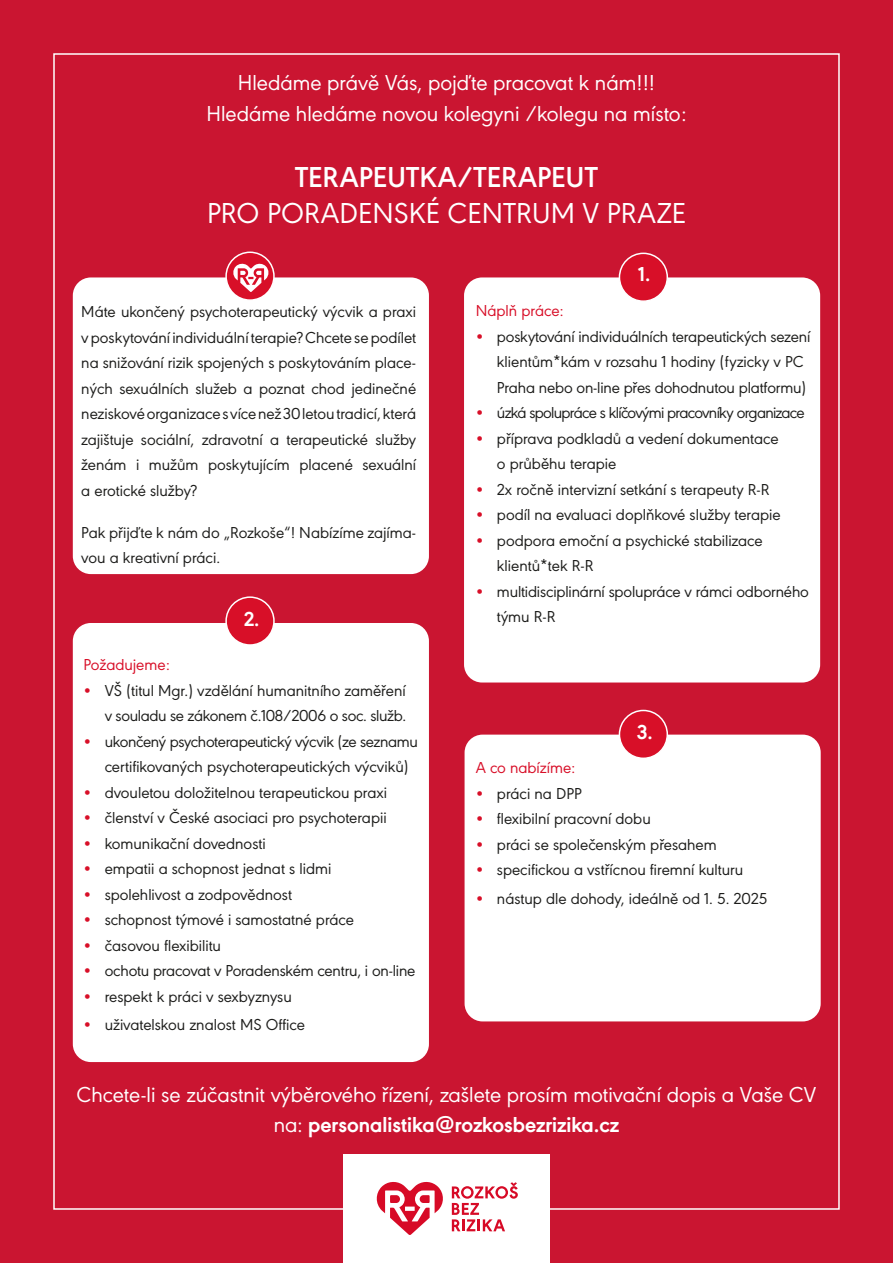
<style>
.page{position:relative;width:893px;height:1263px;background:#ca1531}
.page>*{position:absolute;margin:0;border:0;box-sizing:border-box;transform-origin:0 0}
.t1{font:30px "URW Geometric";color:#fff}
.t2{font:600 30px "URW Geometric";color:#fff}
.t3{font:22.5px/30px "URW Geometric";color:#fff;text-align:center}
.t4{font:700 21px "URW Geometric";color:#fff}
.t5{font:16.5px/25.5px "URW Geometric";color:#1d1d1b}
.t6{font:16.5px/25.5px "URW Geometric";letter-spacing:-.02em;color:#1d1d1b}
.t7{font:16.5px "URW Geometric";letter-spacing:-.04em;color:#1d1d1b}
.t8{font:16.5px "URW Geometric";color:#d80f28}
.s1{color:#d80f28}
.s2{font-weight:700}
</style>
<div class="page">
<div style="left:343px;top:1154px;width:207px;height:109px;background:#fff"></div>
<svg style="left:376px;top:1181px;width:67px;height:54px"></svg>
<svg style="left:452px;top:1182px;width:66px;height:49px"></svg>
<div style="left:73px;top:277px;width:356px;height:297px;background:#fff;border-radius:18px"></div>
<div style="left:73px;top:623px;width:356px;height:439px;background:#fff;border-radius:18px"></div>
<div style="left:464px;top:277px;width:356px;height:405px;background:#fff;border-radius:18px"></div>
<div style="left:465px;top:735px;width:356px;height:286px;background:#fff;border-radius:18px"></div>
<svg style="left:226px;top:252px;width:48px;height:48px"></svg>
<div style="left:225px;top:251px;width:50px;height:50px;border:2px solid #fff;border-radius:50%"></div>
<div style="left:226px;top:597px;width:48px;height:48px;background:#d80f28;border-radius:50%"></div>
<div style="left:225px;top:596px;width:50px;height:50px;border:2px solid #fff;border-radius:50%"></div>
<div style="left:619px;top:253px;width:48px;height:48px;background:#d80f28;border-radius:50%"></div>
<div style="left:619px;top:253px;width:49px;height:49px;border:2px solid #fff;border-radius:50%"></div>
<div style="left:619px;top:710px;width:48px;height:48px;background:#d80f28;border-radius:50%"></div>
<div style="left:619px;top:710px;width:49px;height:49px;border:2px solid #fff;border-radius:50%"></div>
<svg style="left:232px;top:263px;width:37px;height:29px"></svg>
<p class="t3" style="left:238px;top:66px;width:419px">Hledáme právě Vás, pojďte pracovat k nám!!!</p>
<p class="t3" style="left:206px;top:96px;width:481px">Hledáme hledáme novou kolegyni /kolegu na místo:</p>
<p class="t2" style="left:295px;top:155px;width:304px">TERAPEUTKA/TERAPEUT</p>
<p class="t1" style="left:207px;top:191px;width:480px">PRO PORADENSKÉ CENTRUM V PRAZE</p>
<p class="t5" style="left:81px;top:298px;width:336px;text-align:justify">Máte ukončený psychoterapeutický výcvik a praxi v poskytování individuální terapie? Chcete se podílet na snižování rizik spojených s poskytováním place&shy;ných sexuálních služeb a poznat chod jedinečné neziskové organizace s více než 30 letou tradicí, která zajištuje sociální, zdravotní a terapeutické služby ženám i mužům poskytujícím placené sexuální a erotické služby?</p>
<p class="t5" style="left:81px;top:518px;width:336px">Pak přijďte k nám do „Rozkoše“! Nabízíme zajíma&shy;vou a kreativní práci.</p>
<p class="t4" style="left:244px;top:603px;width:17px">2.</p>
<p class="t8" style="left:83px;top:653px;width:88px">Požadujeme:</p>
<p class="t5" style="left:83px;top:676px;width:324px;text-align:right"><span class="s1">•</span> VŠ (titul Mgr.) vzdělání humanitního zaměření v souladu se zákonem č.108/2006 o soc. služb.</p>
<p class="t6" style="left:105px;top:727px;width:315px;text-indent:-21px"><span class="s1">•</span> ukončený psychoterapeutický výcvik (ze seznamu certifikovaných psychoterapeutických výcviků)</p>
<p class="t5" style="left:83px;top:778px;width:305px"><span class="s1">•</span> dvouletou doložitelnou terapeutickou praxi</p>
<p class="t5" style="left:83px;top:804px;width:305px"><span class="s1">•</span> členství v České asociaci pro psychoterapii</p>
<p class="t5" style="left:83px;top:829px;width:184px"><span class="s1">•</span> komunikační dovednosti</p>
<p class="t5" style="left:83px;top:855px;width:249px"><span class="s1">•</span> empatii a schopnost jednat s lidmi</p>
<p class="t5" style="left:83px;top:880px;width:210px"><span class="s1">•</span> spolehlivost a zodpovědnost</p>
<p class="t5" style="left:83px;top:906px;width:272px"><span class="s1">•</span> schopnost týmové i samostatné práce</p>
<p class="t5" style="left:83px;top:931px;width:139px"><span class="s1">•</span> časovou flexibilitu</p>
<p class="t5" style="left:83px;top:957px;width:334px"><span class="s1">•</span> ochotu pracovat v Poradenském centru, i on-line</p>
<p class="t5" style="left:83px;top:982px;width:210px"><span class="s1">•</span> respekt k práci v sexbyznysu</p>
<p class="t5" style="left:83px;top:1011px;width:223px"><span class="s1">•</span> uživatelskou znalost MS Office</p>
<p class="t4" style="left:638px;top:259px;width:14px">1.</p>
<p class="t8" style="left:476px;top:299px;width:89px">Náplň práce:</p>
<p class="t5" style="left:476px;top:322px;width:336px"><span class="s1">•</span> poskytování individuálních terapeutických sezení</p>
<p class="t5" style="left:497px;top:348px;width:311px">klientům*kám v rozsahu 1 hodiny (fyzicky v PC<br>Praha nebo on-line přes dohodnutou platformu)</p>
<p class="t7" style="left:476px;top:401px;width:330px"><span class="s1">•</span> úzká spolupráce s klíčovými pracovníky organizace</p>
<p class="t5" style="left:476px;top:424px;width:304px"><span class="s1">•</span> příprava podkladů a vedení dokumentace</p>
<p class="t5" style="left:497px;top:450px;width:121px">o průběhu terapie</p>
<p class="t5" style="left:476px;top:475px;width:295px"><span class="s1">•</span> 2x ročně intervizní setkání s terapeuty R-R</p>
<p class="t5" style="left:476px;top:501px;width:307px"><span class="s1">•</span> podíl na evaluaci doplňkové služby terapie</p>
<p class="t5" style="left:497px;top:526px;width:267px;text-indent:-21px"><span class="s1">•</span> podpora emoční a psychické stabilizace klientů*tek R-R</p>
<p class="t5" style="left:476px;top:577px;width:335px"><span class="s1">•</span> multidisciplinární spolupráce v rámci odborného</p>
<p class="t5" style="left:497px;top:603px;width:60px">týmu R-R</p>
<p class="t4" style="left:637px;top:716px;width:17px">3.</p>
<p class="t8" style="left:476px;top:756px;width:101px">A co nabízíme:</p>
<p class="t5" style="left:476px;top:779px;width:108px"><span class="s1">•</span> práci na DPP</p>
<p class="t5" style="left:476px;top:805px;width:177px"><span class="s1">•</span> flexibilní pracovní dobu</p>
<p class="t5" style="left:476px;top:830px;width:242px"><span class="s1">•</span> práci se společenským přesahem</p>
<p class="t5" style="left:476px;top:856px;width:269px"><span class="s1">•</span> specifickou a vstřícnou firemní kulturu</p>
<p class="t5" style="left:476px;top:884px;width:293px"><span class="s1">•</span> nástup dle dohody, ideálně od 1. 5. 2025</p>
<p class="t3" style="left:77px;top:1078px;width:741px">Chcete-li se zúčastnit výběrového řízení, zašlete prosím motivační dopis a Vaše CV na: <span class="s2">personalistika@rozkosbezrizika.cz</span></p>
</div>
